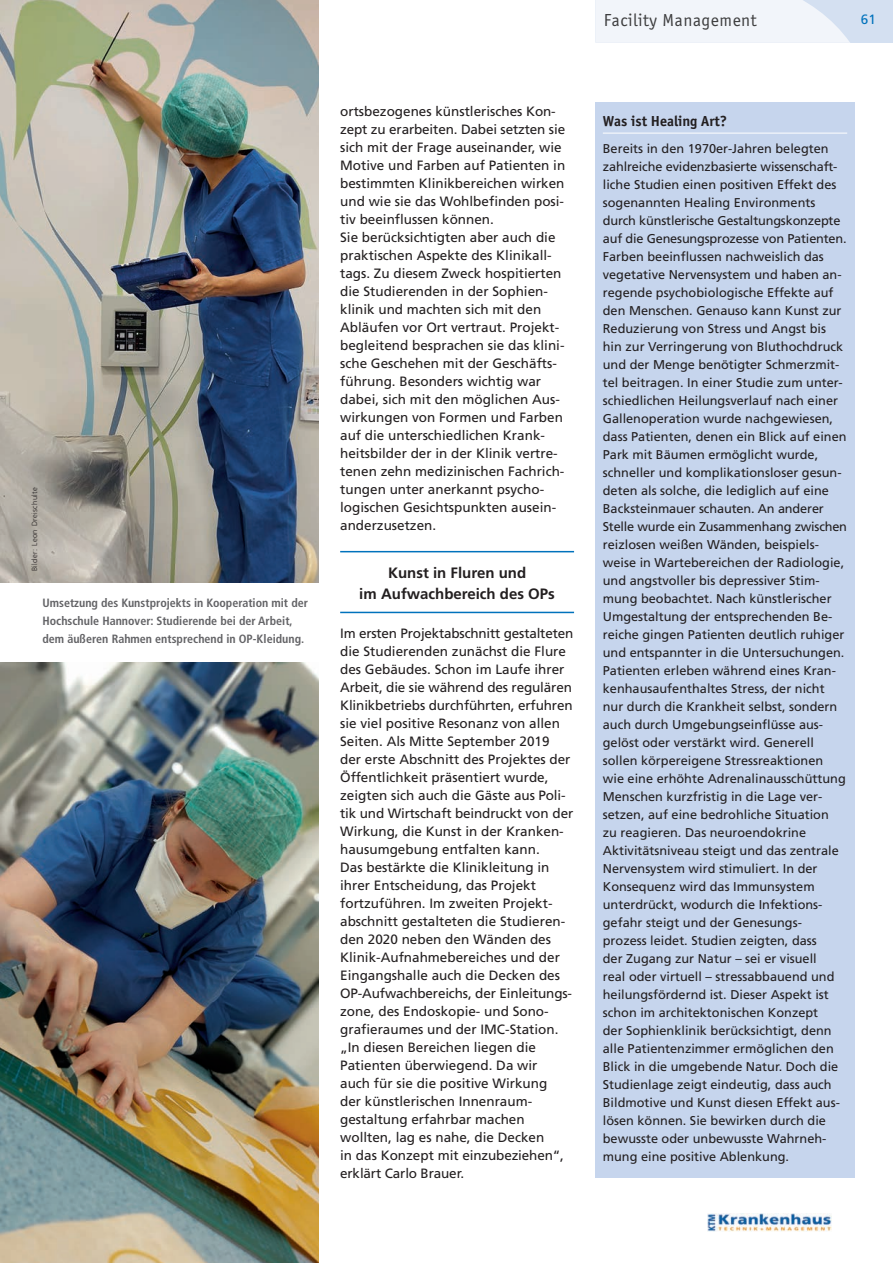
<style>
.page{position:relative;width:893px;height:1263px;background:#fff}
.page>*{position:absolute;margin:0;border:0;box-sizing:border-box;transform-origin:0 0}
.t1{font:18px "Officina Sans";letter-spacing:.03em;color:#3e3e3f}
.t2{font:700 15px/21px "Frutiger";color:#231f20;text-align:center}
.t3{font:700 15px "Officina Sans";color:#231f20}
.t4{font:13.5px/18px "Frutiger";color:#231f20}
.t5{font:13.5px "Frutiger";color:#0072bc}
.t6{font:12.75px/18px "Frutiger";color:#231f20}
.t7{font:700 condensed 12px/18px "Frutiger";color:#636366}
.t8{font:300 7.5px "Frutiger";letter-spacing:.055em;color:#231f20}
</style>
<div class="page">
<div style="left:595px;top:0;width:298px;height:43px;background:#d4e0f1"></div>
<svg style="left:595px;top:0;width:255px;height:43px"></svg>
<hr style="left:340px;top:551px;width:234px;height:1px;background:#0072bc">
<hr style="left:340px;top:612px;width:234px;height:1px;background:#0072bc">
<img style="left:0;top:662px;width:319px;height:601px">
<div style="left:595px;top:102px;width:260px;height:1076px;background:#c6d5ed"></div>
<hr style="left:603px;top:133px;width:244px;height:1px;background:#fff">
<img style="left:0;top:0;width:319px;height:583px">
<img style="left:708px;top:1213px;width:123px;height:18px">
<p class="t8" style="left:30px;top:571px;width:86px;rotate:-90deg">Bilder: Leon Dreischulte</p>
<p class="t7" style="left:43px;top:593px;width:267px">Umsetzung des Kunstprojekts in Kooperation mit der<br>Hochschule Hannover: Studierende bei der Arbeit, dem äußeren Rahmen entsprechend in OP-Kleidung.</p>
<h1 class="t1" style="left:604px;top:14px;width:154px">Facility Management</h1>
<p class="t5" style="left:861px;top:11px;width:17px">61</p>
<p class="t4" style="left:340px;top:103px;width:227px">ortsbezogenes künstlerisches Kon&shy;zept zu erarbeiten. Dabei setzten sie sich mit der Frage auseinander, wie Motive und Farben auf Patienten in bestimmten Klinikbereichen wirken und wie sie das Wohlbefinden posi&shy;tiv beeinflussen können.<br>Sie berücksichtigten aber auch die praktischen Aspekte des Klinikall&shy;tags. Zu diesem Zweck hospitierten die Studierenden in der Sophien - klinik und machten sich mit den Abläufen vor Ort vertraut. Projekt&shy;begleitend besprachen sie das klini&shy;sche Ge schehen mit der Geschäfts&shy;führung. Besonders wichtig war dabei, sich mit den möglichen Aus&shy;wirkungen von Formen und Farben auf die unterschiedlichen Krank&shy;heitsbilder der in der Klinik vertre - tenen zehn medizinischen Fachrich&shy;tungen unter anerkannt psycho - logischen Gesichtspunkten ausein - anderzusetzen.</p>
<p class="t2" style="left:359px;top:562px;width:197px">Kunst in Fluren und<br>im Aufwachbereich des OPs</p>
<p class="t4" style="left:340px;top:625px;width:235px">Im ersten Projektabschnitt gestalteten die Studierenden zunächst die Flure des Gebäudes. Schon im Laufe ihrer Arbeit, die sie während des regulären Klinikbetriebs durchführten, er fuhren sie viel positive Resonanz von allen Seiten. Als Mitte September 2019 der erste Abschnitt des Projektes der Öffentlichkeit präsentiert wurde, zeigten sich auch die Gäste aus Poli&shy;tik und Wirtschaft beindruckt von der Wirkung, die Kunst in der Kranken&shy;hausumgebung entfalten kann.<br>Das bestärkte die Klinikleitung in ihrer Entscheidung, das Projekt fortzuführen. Im zweiten Projekt - abschnitt gestalteten die Studieren&shy;den 2020 neben den Wänden des Klinik-Aufnahmebereiches und der Eingangshalle auch die Decken des OP-Aufwachbereichs, der Einleitungs&shy;zone, des Endoskopie- und Sono - grafieraumes und der IMC- Station. „In diesen Bereichen liegen die<br>Pa tienten überwiegend. Da wir<br>auch für sie die positive Wirkung<br>der künstlerischen Innenraum - gestaltung erfahrbar machen wollten, lag es nahe, die Decken<br>in das Konzept mit einzu beziehen“, erklärt Carlo Brauer.</p>
<p class="t3" style="left:603px;top:116px;width:126px">Was ist Healing Art?</p>
<p class="t6" style="left:603px;top:139px;width:246px">Bereits in den 1970er-Jahren belegten zahlreiche evidenzbasierte wissenschaft - liche Studien einen positiven Effekt des sogenannten Healing Environments durch künstlerische Gestaltungskonzepte auf die Genesungsprozesse von Patienten.<br>Farben beeinflussen nachweislich das vegetative Nervensystem und haben an - regende psychobiologische Effekte auf den Menschen. Genauso kann Kunst zur Reduzierung von Stress und Angst bis hin zur Verringerung von Bluthochdruck und der Menge benötigter Schmerzmit&shy;tel beitragen. In einer Studie zum unter&shy;schiedlichen Heilungsverlauf nach einer Gallenoperation wurde nachgewiesen, dass Patienten, denen ein Blick auf einen Park mit Bäumen ermöglicht wurde, schneller und komplikationsloser gesun&shy;deten als solche, die lediglich auf eine Backsteinmauer schauten. An anderer Stelle wurde ein Zusammenhang zwischen reizlosen weißen Wänden, beispiels - weise in Wartebereichen der Radio logie, und angst voller bis depressiver Stim&shy;mung be ob achtet. Nach künstlerischer Umgestaltung der entsprechenden Be - reiche gingen Patienten deutlich ruhiger und entspannter in die Untersuchungen.<br>Patienten erleben während eines Kran&shy;kenhausaufenthaltes Stress, der nicht nur durch die Krankheit selbst, sondern auch durch Umgebungseinflüsse aus - gelöst oder verstärkt wird. Generell sollen körpereigene Stress reaktionen wie eine erhöhte Adrenalinausschüttung Menschen kurz fristig in die Lage ver - setzen, auf eine be drohliche Situa tion<br>zu reagieren. Das neuroendokrine Aktivitätsniveau steigt und das zentrale Nervensystem wird stimuliert. In der Konsequenz wird das Immunsystem unterdrückt, wodurch die Infektions - gefahr steigt und der Genesungs&shy;prozess leidet. Studien zeigten, dass<br>der Zugang zur Natur – sei er visuell<br>real oder vir tuell – stressabbauend und heilungs fördernd ist. Dieser Aspekt ist schon im architektonischen Konzept<br>der Sophienklinik berücksichtigt, denn alle Patientenzimmer ermöglichen den Blick in die um gebende Natur. Doch die Studienlage zeigt eindeutig, dass auch Bildmotive und Kunst diesen Effekt aus&shy;lösen können. Sie bewirken durch die bewusste oder unbewusste Wahrneh&shy;mung eine positive Ablenkung.</p>
</div>
